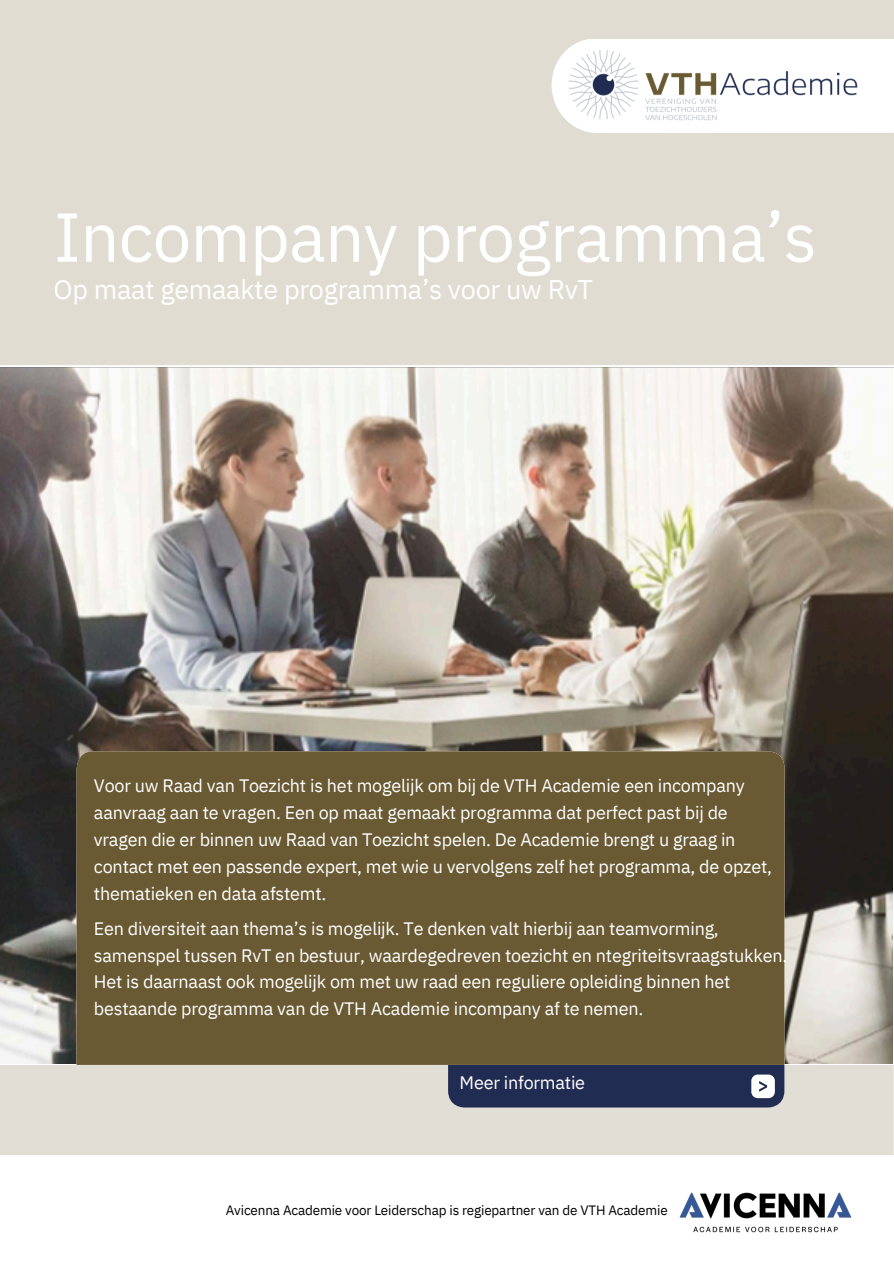
<style>
.page{position:relative;width:894px;height:1264px;background:#fff}
.page>*{position:absolute;margin:0;border:0;box-sizing:border-box;transform-origin:0 0}
.t1{font:69px "IBM Plex Sans";letter-spacing:-.01em;color:#fff}
.t2{font:27px "IBM Plex Sans";letter-spacing:-.01em;color:#fff}
.t3{font:18px/27px "IBM Plex Sans";letter-spacing:-.01em;color:#fff}
.t4{font:13.5px "IBM Plex Sans";letter-spacing:-.01em;color:#000}
</style>
<div class="page">
<div style="left:0;top:1064px;width:893px;height:90px;background:#e1ded6"></div>
<img style="left:0;top:375px;width:892px;height:688px">
<div style="left:76px;top:751px;width:708px;height:313px;background:#6a5a33"></div>
<svg style="left:448px;top:1064px;width:336px;height:43px;background:#2b3558"></svg>
<div style="left:0;top:0;width:893px;height:375px;background:#e1dcd2"></div>
<img style="left:679px;top:1192px;width:173px;height:41px">
<svg style="left:551px;top:39px;width:342px;height:92px"></svg>
<img style="left:643px;top:70px;width:215px;height:52px">
<img style="left:567px;top:48px;width:76px;height:74px">
<p class="t1" style="left:53px;top:191px;width:764px">Incompany programma’s</p>
<p class="t2" style="left:53px;top:271px;width:541px">Op maat gemaakte programma’s voor uw RvT</p>
<p class="t3" style="left:94px;top:772px;width:679px">Voor uw Raad van Toezicht is het mogelijk om bij de VTH Academie een incompany aanvraag aan te vragen. Een op maat gemaakt programma dat perfect past bij de vragen die er binnen uw Raad van Toezicht spelen. De Academie brengt u graag in contact met een passende expert, met wie u vervolgens zelf het programma, de opzet, thematieken en data afstemt.</p>
<p class="t3" style="left:94px;top:915px;width:694px">Een diversiteit aan thema’s is mogelijk. Te denken valt hierbij aan teamvorming, samenspel tussen RvT en bestuur, waardegedreven toezicht en ntegriteitsvraagstukken.<br>Het is daarnaast ook mogelijk om met uw raad een reguliere opleiding binnen het bestaande programma van de VTH Academie incompany af te nemen.</p>
<p class="t3" style="left:459px;top:1068px;width:127px">Meer informatie</p>
<h1 class="t4" style="left:226px;top:1201px;width:443px">Avicenna Academie voor Leiderschap is regiepartner van de VTH Academie</h1>
</div>
